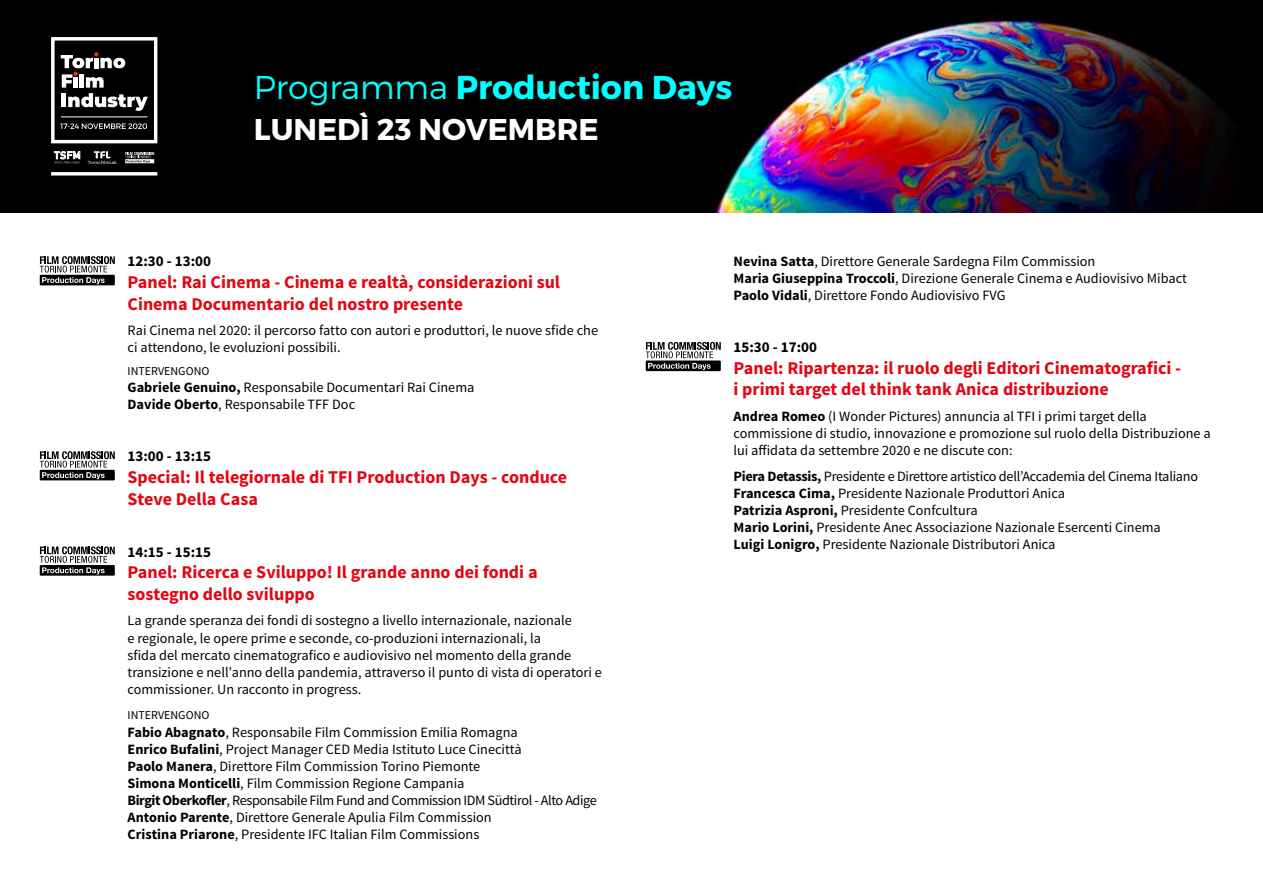
<style>
.page{position:relative;width:1263px;height:893px;background:#fff}
.page>*{position:absolute;margin:0;border:0;box-sizing:border-box;transform-origin:0 0}
.t1{font:33px "Trueno Bd";color:#0ff}
.t2{font:30px "Trueno Bd";color:#fff}
.t3{font:700 18px/21.6px "Source Sans Pro";color:#e30613}
.t4{font:700 15px "Source Sans Pro";color:#000}
.t5{font:14.25px/17.1px "Source Sans Pro";color:#000}
.t6{font:12px "Source Sans Pro";color:#000}
.s1{font-family:"Trueno Lt"}
.s2{font-weight:700}
</style>
<div class="page">
<div style="left:0;top:0;width:1263px;height:213px;background:#000"></div>
<img style="left:712px;top:15px;width:512px;height:198px">
<hr style="left:61px;top:117px;width:86px;height:1px;background:#fff">
<svg style="left:61px;top:52px;width:87px;height:59px"></svg>
<div style="left:51px;top:37px;width:106px;height:106px;border:3px solid #fff"></div>
<svg style="left:51px;top:172px;width:106px;height:4px"></svg>
<svg style="left:125px;top:152px;width:29px;height:11px"></svg>
<svg style="left:54px;top:151px;width:26px;height:13px"></svg>
<svg style="left:88px;top:151px;width:28px;height:13px"></svg>
<svg style="left:60px;top:123px;width:87px;height:6px"></svg>
<svg style="left:40px;top:256px;width:75px;height:29px"></svg>
<svg style="left:40px;top:451px;width:75px;height:29px"></svg>
<svg style="left:40px;top:546px;width:75px;height:30px"></svg>
<svg style="left:646px;top:342px;width:75px;height:29px"></svg>
<h1 class="t1" style="left:254px;top:66px;width:480px"><span class="s1">Programma</span> Production Days</h1>
<h2 class="t2" style="left:254px;top:110px;width:346px">LUNEDÌ 23 NOVEMBRE</h2>
<p class="t4" style="left:128px;top:252px;width:85px">12:30 - 13:00</p>
<p class="t3" style="left:128px;top:272px;width:434px">Panel: Rai Cinema - Cinema e realtà, considerazioni sul<br>Cinema Documentario del nostro presente</p>
<p class="t5" style="left:128px;top:322px;width:472px">Rai Cinema nel 2020: il percorso fatto con autori e produttori, le nuove sfide che ci attendono, le evoluzioni possibili.</p>
<p class="t6" style="left:128px;top:364px;width:83px">INTERVENGONO</p>
<p class="t5" style="left:128px;top:379px;width:348px"><span class="s2">Gabriele Genuino,</span> Responsabile Documentari Rai Cinema<br><span class="s2">Davide Oberto</span>, Responsabile TFF Doc</p>
<p class="t4" style="left:128px;top:447px;width:85px">13:00 - 13:15</p>
<p class="t3" style="left:128px;top:467px;width:441px">Special: Il telegiornale di TFI Production Days - conduce<br>Steve Della Casa</p>
<p class="t4" style="left:128px;top:542px;width:85px">14:15 - 15:15</p>
<p class="t3" style="left:128px;top:562px;width:411px">Panel: Ricerca e Sviluppo! Il grande anno dei fondi a sostegno dello sviluppo</p>
<p class="t5" style="left:128px;top:612px;width:476px">La grande speranza dei fondi di sostegno a livello internazionale, nazionale<br>e regionale, le opere prime e seconde, co-produzioni internazionali, la<br>sfida del mercato cinematografico e audiovisivo nel momento della grande transizione e nell’anno della pandemia, attraverso il punto di vista di operatori e commissioner. Un racconto in progress.</p>
<p class="t6" style="left:128px;top:708px;width:83px">INTERVENGONO</p>
<p class="t5" style="left:128px;top:723px;width:471px"><span class="s2">Fabio Abagnato</span>, Responsabile Film Commission Emilia Romagna<br><span class="s2">Enrico Bufalini</span>, Project Manager CED Media Istituto Luce Cinecittà<br><span class="s2">Paolo Manera</span>, Direttore Film Commission Torino Piemonte<br><span class="s2">Simona Monticelli</span>, Film Commission Regione Campania<br><span class="s2">Birgit Oberkofler</span>, Responsabile Film Fund and Commission IDM Südtirol - Alto Adige <span class="s2">Antonio Parente</span>, Direttore Generale Apulia Film Commission<br><span class="s2">Cristina Priarone</span>, Presidente IFC Italian Film Commissions</p>
<p class="t5" style="left:733px;top:253px;width:455px"><span class="s2">Nevina Satta</span>, Direttore Generale Sardegna Film Commission<br><span class="s2">Maria Giuseppina Troccoli</span>, Direzione Generale Cinema e Audiovisivo Mibact<br><span class="s2">Paolo Vidali</span>, Direttore Fondo Audiovisivo FVG</p>
<p class="t4" style="left:733px;top:338px;width:85px">15:30 - 17:00</p>
<p class="t3" style="left:733px;top:358px;width:449px">Panel: Ripartenza: il ruolo degli Editori Cinematografici - i primi target del think tank Anica distribuzione</p>
<p class="t5" style="left:733px;top:408px;width:479px"><span class="s2">Andrea Romeo</span> (I Wonder Pictures) annuncia al TFI i primi target della commissione di studio, innovazione e promozione sul ruolo della Distribuzione a lui affidata da settembre 2020 e ne discute con:</p>
<p class="t5" style="left:733px;top:468px;width:466px"><span class="s2">Piera Detassis,</span> Presidente e Direttore artistico dell’Accademia del Cinema Italiano <span class="s2">Francesca Cima,</span> Presidente Nazionale Produttori Anica<br><span class="s2">Patrizia Asproni,</span> Presidente Confcultura<br><span class="s2">Mario Lorini,</span> Presidente Anec Associazione Nazionale Esercenti Cinema<br><span class="s2">Luigi Lonigro,</span> Presidente Nazionale Distributori Anica</p>
</div>
